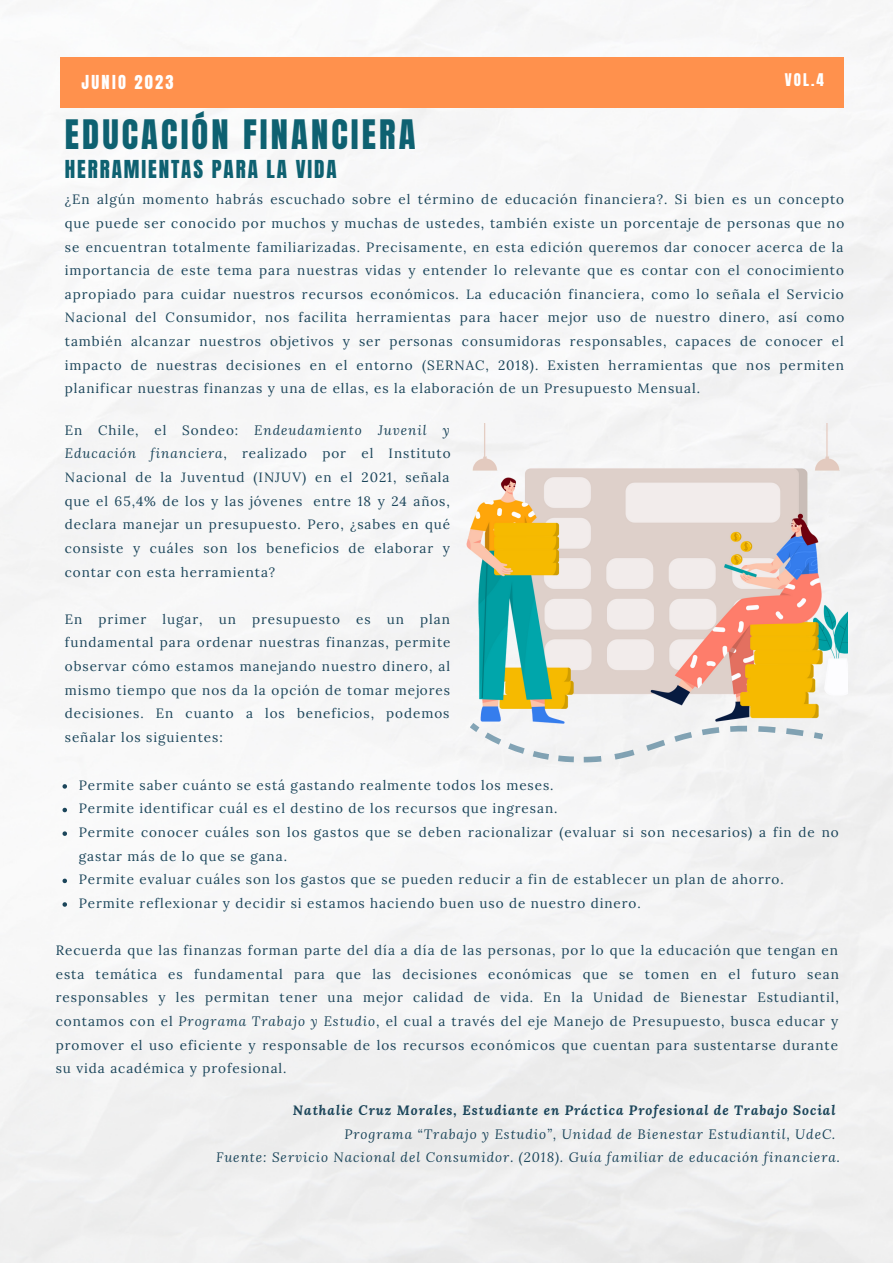
<style>
.page{position:relative;width:893px;height:1264px;background:#fff}
.page>*{position:absolute;margin:0;border:0;box-sizing:border-box;transform-origin:0 0}
.t1{font:34.5px "Anton";letter-spacing:.09em;color:#0e6171}
.t2{font:21px "Anton";letter-spacing:.09em;color:#0e6171}
.t3{font:16.35px "Anton";letter-spacing:.14em;color:#fff}
.t4{font:14.85px "Anton";color:#fff}
.t5{font:13.5px/23.5px "Lora";letter-spacing:.07em;color:#1b455a;text-align:justify}
.t6{font:italic 13.5px "Lora";letter-spacing:.07em;color:#1b455a}
.t7{font:italic 700 13.5px "Lora";letter-spacing:.07em;color:#1b455a}
.s1{font-style:italic}
</style>
<div class="page">
<div style="left:0;top:0;width:892px;height:1262px;background:#f6f6f6"></div>
<div style="left:60px;top:57px;width:783px;height:51px;background:#ff914d"></div>
<img style="left:466px;top:423px;width:381px;height:339px">
<svg style="left:468px;top:647px;width:355px;height:172px;fill:#f3f2f2"></svg>
<svg style="left:62px;top:784px;width:5px;height:4px"></svg>
<svg style="left:62px;top:807px;width:5px;height:5px"></svg>
<svg style="left:62px;top:831px;width:5px;height:4px"></svg>
<svg style="left:62px;top:878px;width:5px;height:5px"></svg>
<svg style="left:62px;top:902px;width:5px;height:4px"></svg>
<p class="t3" style="left:82px;top:70px;width:94px">JUNIO 2023</p>
<p class="t4" style="left:784px;top:69px;width:41px">VOL.4</p>
<p class="t1" style="left:65px;top:110px;width:352px">EDUCACIÓN FINANCIERA</p>
<p class="t2" style="left:65px;top:154px;width:273px">HERRAMIENTAS PARA LA VIDA</p>
<p class="t5" style="left:65px;top:188px;width:781px">¿En algún momento habrás escuchado sobre el término de educación financiera?. Si bien es un concepto que puede ser conocido por muchos y muchas de ustedes, también existe un porcentaje de personas que no se encuentran totalmente familiarizadas. Precisamente, en esta edición queremos dar conocer acerca de la importancia de este tema para nuestras vidas y entender lo relevante que es contar con el conocimiento apropiado para cuidar nuestros recursos económicos. La educación financiera, como lo señala el Servicio Nacional del Consumidor, nos facilita herramientas para hacer mejor uso de nuestro dinero, así como también alcanzar nuestros objetivos y ser personas consumidoras responsables, capaces de conocer el impacto de nuestras decisiones en el entorno (SERNAC, 2018). Existen herramientas que nos permiten planificar nuestras finanzas y una de ellas, es la elaboración de un Presupuesto Mensual.</p>
<p class="t5" style="left:65px;top:418px;width:387px">En Chile, el Sondeo: <span class="s1">Endeudamiento Juvenil y Educación financiera</span>, realizado por el Instituto Nacional de la Juventud (INJUV) en el 2021, señala que el 65,4% de los y las jóvenes entre 18 y 24 años, declara manejar un presupuesto. Pero, ¿sabes en qué consiste y cuáles son los beneficios de elaborar y contar con esta herramienta?</p>
<p class="t5" style="left:65px;top:607px;width:387px">En primer lugar, un presupuesto es un plan fundamental para ordenar nuestras finanzas, permite observar cómo estamos manejando nuestro dinero, al mismo tiempo que nos da la opción de tomar mejores decisiones. En cuanto a los beneficios, podemos señalar los siguientes:</p>
<p class="t5" style="left:79px;top:773px;width:476px">Permite saber cuánto se está gastando realmente todos los meses.</p>
<p class="t5" style="left:79px;top:796px;width:480px">Permite identificar cuál es el destino de los recursos que ingresan.</p>
<p class="t5" style="left:79px;top:820px;width:761px">Permite conocer cuáles son los gastos que se deben racionalizar (evaluar si son necesarios) a fin de no gastar más de lo que se gana.</p>
<p class="t5" style="left:79px;top:867px;width:706px">Permite evaluar cuáles son los gastos que se pueden reducir a fin de establecer un plan de ahorro.</p>
<p class="t5" style="left:79px;top:891px;width:563px">Permite reflexionar y decidir si estamos haciendo buen uso de nuestro dinero.</p>
<p class="t5" style="left:56px;top:938px;width:784px">Recuerda que las finanzas forman parte del día a día de las personas, por lo que la educación que tengan en esta temática es fundamental para que las decisiones económicas que se tomen en el futuro sean responsables y les permitan tener una mejor calidad de vida. En la Unidad de Bienestar Estudiantil, contamos con el <span class="s1">Programa Trabajo y Estudio</span>, el cual a través del eje Manejo de Presupuesto, busca educar y promover el uso eficiente y responsable de los recursos económicos que cuentan para sustentarse durante su vida académica y profesional.</p>
<p class="t7" style="left:293px;top:1100px;width:544px">Nathalie Cruz Morales, Estudiante en Práctica Profesional de Trabajo Social</p>
<p class="t6" style="left:344px;top:1124px;width:492px">Programa “Trabajo y Estudio”, Unidad de Bienestar Estudiantil, UdeC.</p>
<p class="t6" style="left:216px;top:1148px;width:625px">Fuente: Servicio Nacional del Consumidor. (2018). Guía familiar de educación financiera.</p>
</div>
